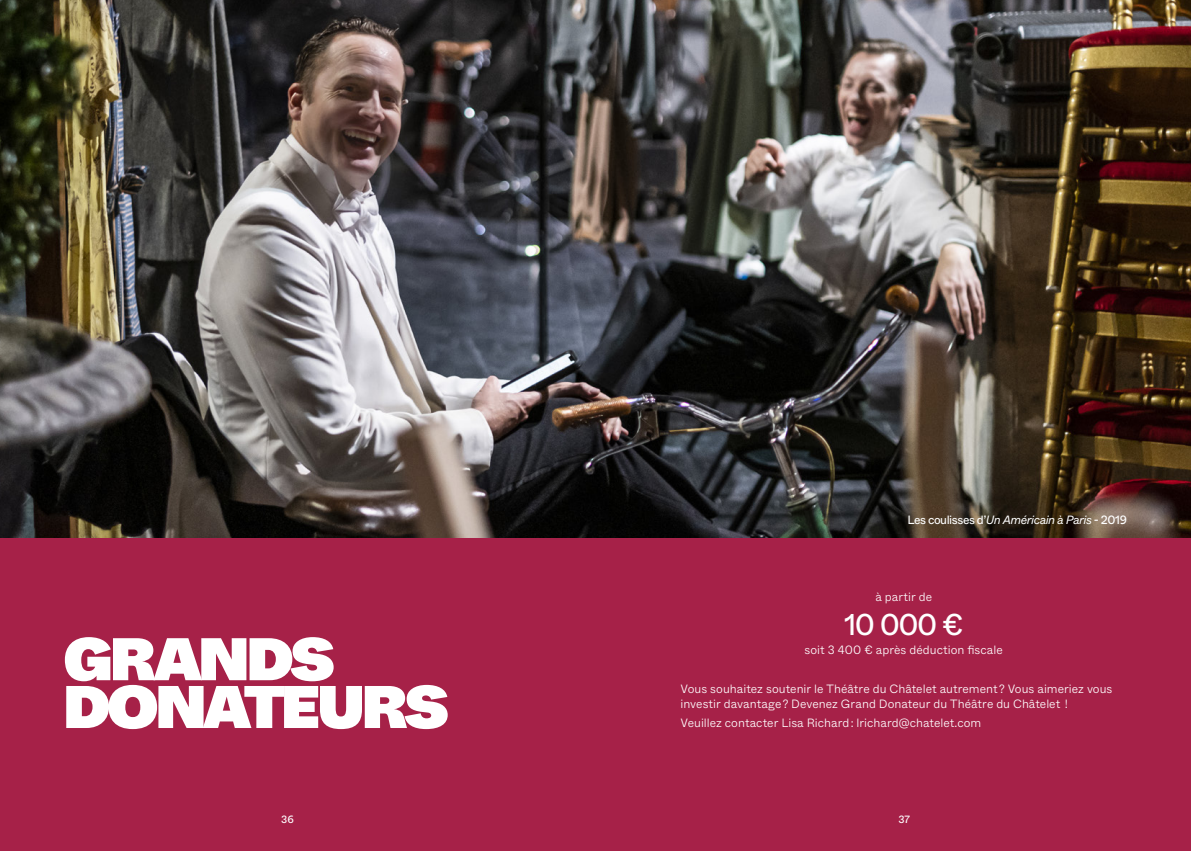
<style>
.page{position:relative;width:1191px;height:851px;background:#fff}
.page>*{position:absolute;margin:0;border:0;box-sizing:border-box;transform-origin:0 0}
.gros_titre{font:60px "ABC Whyte Super";letter-spacing:-.05em;color:#fff}
.Titre{font:30px "ABC Whyte";color:#fff}
.OK_TEXTE{font:300 12px/15px "ABC Whyte";color:#fff}
.Inter{font:12px "ABC Whyte";letter-spacing:-.035em;color:#fff}
.t1{font:10.5px "ABC Whyte";color:#fff}
.s1{font-style:italic}
</style>
<div class="page">
<div style="left:0;top:534px;width:1191px;height:316px;background:#a62148"></div>
<img style="left:0;top:0;width:1191px;height:537px">
<p class="gros_titre" style="left:63px;top:616px;width:273px">GRANDS</p>
<p class="gros_titre" style="left:63px;top:664px;width:387px">DONATEURS</p>
<p class="Inter" style="left:907px;top:512px;width:221px">Les coulisses d’<span class="s1">Un Américain à Paris</span> - 2019</p>
<p class="OK_TEXTE" style="left:875px;top:589px;width:58px">à partir de</p>
<p class="Titre" style="left:844px;top:605px;width:121px">10 000 €</p>
<p class="OK_TEXTE" style="left:804px;top:642px;width:200px">soit 3 400 € après déduction fiscale</p>
<p class="OK_TEXTE" style="left:680px;top:681px;width:433px">Vous souhaitez soutenir le Théâtre du Châtelet autrement ? Vous aimeriez vous investir davantage ? Devenez Grand Donateur du Théâtre du Châtelet !</p>
<p class="OK_TEXTE" style="left:680px;top:715px;width:302px">Veuillez contacter Lisa Richard : lrichard@chatelet.com</p>
<p class="t1" style="left:281px;top:812px;width:14px">36</p>
<p class="t1" style="left:898px;top:812px;width:13px">37</p>
</div>
